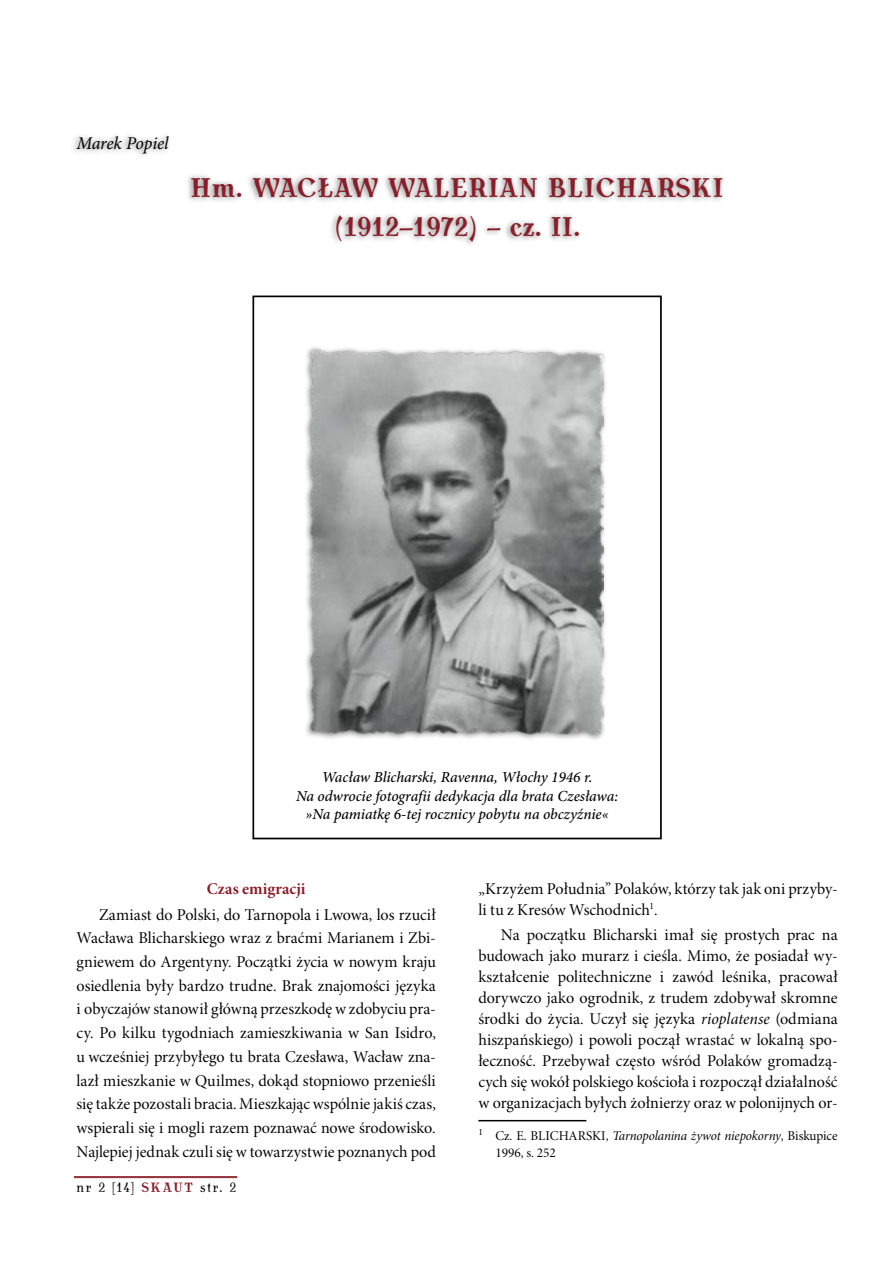
<style>
.page{position:relative;width:893px;height:1263px;background:#fff}
.page>*{position:absolute;margin:0;border:0;box-sizing:border-box;transform-origin:0 0}
.t1{font:700 27px/39px "Antykwa Torunska Cond";letter-spacing:.015em;color:#891e28;text-align:center}
.t2{font:italic 18px "Minion Pro";letter-spacing:-.015em;color:#000}
.t3{font:16.5px/23.7px "Minion Pro Subh";color:#000;text-align:justify}
.t4{font:16.5px "Minion Pro Bold Subh";letter-spacing:.01em;color:#891b28}
.t5{font:italic 500 15.45px/18.5px "Minion Pro";letter-spacing:-.005em;color:#000;text-align:center}
.t6{font:13.5px "Minion Pro It Subh";letter-spacing:-.01em;color:#000}
.t7{font:13.5px "Antykwa Torunska Cond";letter-spacing:.125em;color:#000}
.t8{font:13.5px "Minion Pro Subh";color:#000}
.s1{font-weight:700;color:#891b28}
.s2{font-family:"Minion Pro It Subh"}
.s3{font-family:"Minion Pro Subh"}
</style>
<div class="page">
<hr style="left:74px;top:1176px;width:163px;height:1px;background:#891e28">
<hr style="left:74px;top:1177px;width:163px;height:1px;background:#891e28">
<div style="left:68px;top:131px;width:782px;height:169px;background:#000;opacity:.5"></div>
<hr style="left:478px;top:1120px;width:108px;height:1px;background:#000">
<div style="left:252px;top:296px;width:410px;height:543px;border:2px solid #000"></div>
<div style="left:303px;top:342px;width:312px;height:406px;background:#000;opacity:.5"></div>
<img style="left:310px;top:347px;width:294px;height:387px">
<p class="t2" style="left:77px;top:131px;width:94px">Marek Popiel</p>
<h1 class="t1" style="left:190px;top:166px;width:535px">HM. WACŁAW WALERIAN BLICHARSK I (1912–1972) – CZ. II.</h1>
<p class="t5" style="left:296px;top:768px;width:324px">Wacław Blicharski, Ravenna, Włochy 1946 r.<br>Na odwrocie fotografii dedykacja dla brata Czesława: »Na pamiatkę 6-tej rocznicy pobytu na obczyźnie«</p>
<p class="t4" style="left:207px;top:878px;width:100px">Czas emigracji</p>
<p class="t3" style="left:77px;top:903px;width:361px;text-indent:22px">Zamiast do Polski, do Tarnopola i Lwowa, los rzucił Wacława Blicharskiego wraz z braćmi Marianem i Zbi&shy;gniewem do Argentyny. Początki życia w nowym kraju osiedlenia były bardzo trudne. Brak znajomości języka i obyczajów stanowił główną przeszkodę w zdobyciu pra&shy;cy. Po kilku tygodniach zamieszkiwania w San Isidro, u wcześniej przybyłego tu brata Czesława, Wacław zna&shy;lazł mieszkanie w Quilmes, dokąd stopniowo przenieśli się także pozostali bracia. Mieszkając wspólnie jakiś czas, wspierali się i mogli razem poznawać nowe środowisko.<br>Najlepiej jednak czuli się w towarzystwie poznanych pod</p>
<p class="t7" style="left:77px;top:1177px;width:161px">nr 2 [14] <span class="s1">SKAUT</span> str. 2</p>
<p class="t3" style="left:478px;top:878px;width:361px;line-height:21px">„Krzyżem Południa” Polaków, którzy tak jak oni przyby&shy;li tu z Kresów Wschodnich<sup>1</sup>.</p>
<p class="t3" style="left:478px;top:925px;width:361px;line-height:21px;text-indent:22px">Na początku Blicharski imał się prostych prac na budowach jako murarz i cieśla. Mimo, że posiadał wy&shy;kształcenie politechniczne i zawód leśnika, pracował dorywczo jako ogrodnik, z trudem zdobywał skromne środki do życia. Uczył się języka <span class="s2">rioplatense</span> (odmiana hiszpańskiego) i powoli począł wrastać w lokalną spo&shy;łeczność. Przebywał często wśród Polaków gromadzą&shy;cych się wokół polskiego kościoła i rozpoczął działalność w organizacjach byłych żołnierzy oraz w polonijnych or-</p>
<p class="t6" style="left:478px;top:1128px;width:361px"><sup>1</sup> <span class="s3">Cz. E. Blicharski ,</span> Tarnopolanina żywot niepokorny<span class="s3">, Biskupice</span></p>
<p class="t8" style="left:495px;top:1144px;width:62px">1996, s. 252</p>
</div>
